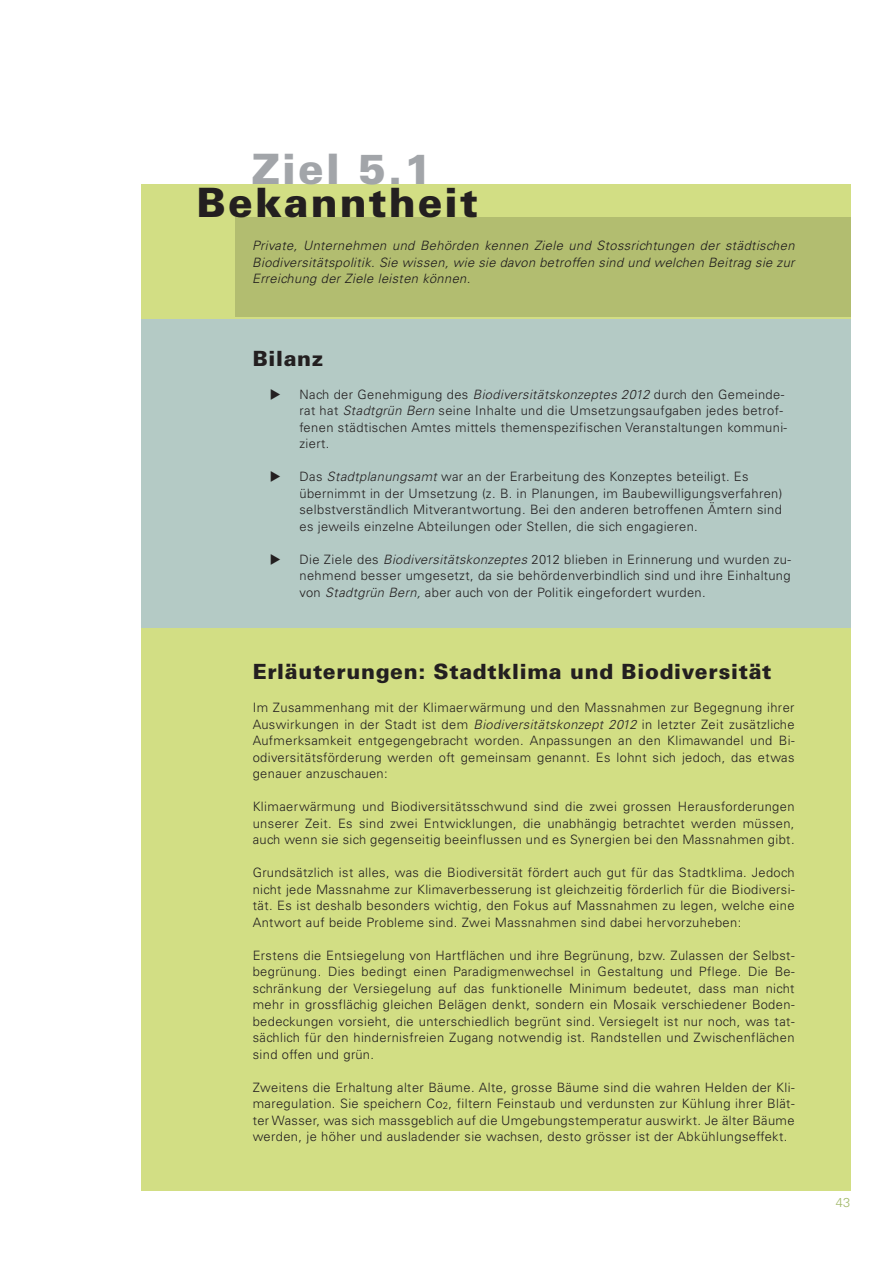
<style>
.page{position:relative;width:893px;height:1263px;background:#fff}
.page>*{position:absolute;margin:0;border:0;box-sizing:border-box;transform-origin:0 0}
.t1{font:900 42px "Univers LT Std";color:#a2a5a9}
.t2{font:900 40.5px "Univers LT Std";letter-spacing:.05em;color:#231f20}
.t3{font:900 21px "Univers LT Std";letter-spacing:.03em;color:#231f20}
.t4{font:300 12.9px/16.5px "Univers LT Std";letter-spacing:.03em;color:#231f20;text-align:justify}
.t5{font:italic 300 12.9px/16.5px "Univers LT Std";letter-spacing:.03em;color:#231f20;text-align:justify}
.t6{font:300 12.9px "Univers LT Std";color:#a2b96a}
.s1{font-style:italic}
.s2{font-size:9.6px}
</style>
<div class="page">
<div style="left:141px;top:184px;width:709px;height:1007px;background:#d2de84"></div>
<div style="left:141px;top:319px;width:709px;height:309px;background:#b4cac5"></div>
<div style="left:236px;top:217px;width:615px;height:100px;background:#b2bd70"></div>
<h1 class="t1" style="left:252px;top:143px;width:182px">Ziel 5.1</h1>
<h2 class="t2" style="left:197px;top:177px;width:283px">Bekanntheit</h2>
<p class="t5" style="left:252px;top:237px;width:544px">Private, Unternehmen und Behörden kennen Ziele und Stossrichtungen der städtischen Biodiversitätspolitik. Sie wissen, wie sie davon betroffen sind und welchen Beitrag sie zur Erreichung der Ziele leisten können.</p>
<h3 class="t3" style="left:253px;top:345px;width:72px">Bilanz</h3>
<p class="t4" style="left:299px;top:386px;width:489px;text-align:left">Nach der Genehmigung des <span class="s1">Biodiversitätskonzeptes 2012</span> durch den Gemeinde&shy;rat hat <span class="s1">Stadtgrün Bern</span> seine Inhalte und die Umsetzungsaufgaben jedes betrof&shy;fenen städtischen Amtes mittels themenspezifischen Veranstaltungen kommuni&shy;ziert.</p>
<p class="t4" style="left:299px;top:468px;width:484px;text-align:left">Das <span class="s1">Stadtplanungsamt</span> war an der Erarbeitung des Konzeptes beteiligt. Es übernimmt in der Umsetzung (z. B. in Planungen, im Baubewilligungsverfahren) selbstverständlich Mitverantwortung. Bei den anderen betroffenen Ämtern sind es jeweils einzelne Abteilungen oder Stellen, die sich engagieren.</p>
<p class="t4" style="left:299px;top:551px;width:493px">Die Ziele des <span class="s1">Biodiversitätskonzeptes</span> 2012 blieben in Erinnerung und wurden zu&shy;nehmend besser umgesetzt, da sie behördenverbindlich sind und ihre Einhaltung von <span class="s1">Stadtgrün Bern,</span> aber auch von der Politik eingefordert wurden.</p>
<h3 class="t3" style="left:253px;top:658px;width:520px">Erläuterungen: Stadtklima und Biodiversität</h3>
<p class="t4" style="left:253px;top:699px;width:543px">Im Zusammenhang mit der Klimaerwärmung und den Massnahmen zur Begegnung ihrer Auswirkungen in der Stadt ist dem <span class="s1">Biodiversitätskonzept 2012</span> in letzter Zeit zusätzliche Aufmerksamkeit entgegengebracht worden. Anpassungen an den Klimawandel und Bi&shy;odiversitätsförderung werden oft gemeinsam genannt. Es lohnt sich jedoch, das etwas genauer anzuschauen:</p>
<p class="t4" style="left:253px;top:798px;width:543px">Klimaerwärmung und Biodiversitätsschwund sind die zwei grossen Herausforderungen unserer Zeit. Es sind zwei Entwicklungen, die unabhängig betrachtet werden müssen, auch wenn sie sich gegenseitig beeinflussen und es Synergien bei den Massnahmen gibt.</p>
<p class="t4" style="left:253px;top:864px;width:543px">Grundsätzlich ist alles, was die Biodiversität fördert auch gut für das Stadtklima. Jedoch nicht jede Massnahme zur Klimaverbesserung ist gleichzeitig förderlich für die Biodiversi&shy;tät. Es ist deshalb besonders wichtig, den Fokus auf Massnahmen zu legen, welche eine Antwort auf beide Probleme sind. Zwei Massnahmen sind dabei hervorzuheben:</p>
<p class="t4" style="left:253px;top:947px;width:543px">Erstens die Entsiegelung von Hartflächen und ihre Begrünung, bzw. Zulassen der Selbst&shy;begrünung. Dies bedingt einen Paradigmenwechsel in Gestaltung und Pflege. Die Be&shy;schränkung der Versiegelung auf das funktionelle Minimum bedeutet, dass man nicht mehr in grossflächig gleichen Belägen denkt, sondern ein Mosaik verschiedener Boden&shy;bedeckungen vorsieht, die unterschiedlich begrünt sind. Versiegelt ist nur noch, was tat&shy;sächlich für den hindernisfreien Zugang notwendig ist. Randstellen und Zwischenflächen sind offen und grün.</p>
<p class="t4" style="left:253px;top:1079px;width:543px">Zweitens die Erhaltung alter Bäume. Alte, grosse Bäume sind die wahren Helden der Kli&shy;maregulation. Sie speichern Co<span class="s2">2</span>, filtern Feinstaub und verdunsten zur Kühlung ihrer Blät&shy;ter Wasser, was sich massgeblich auf die Umgebungstemperatur auswirkt. Je älter Bäume werden, je höher und ausladender sie wachsen, desto grösser ist der Abkühlungseffekt.</p>
<p class="t6" style="left:836px;top:1195px;width:16px">43</p>
</div>
